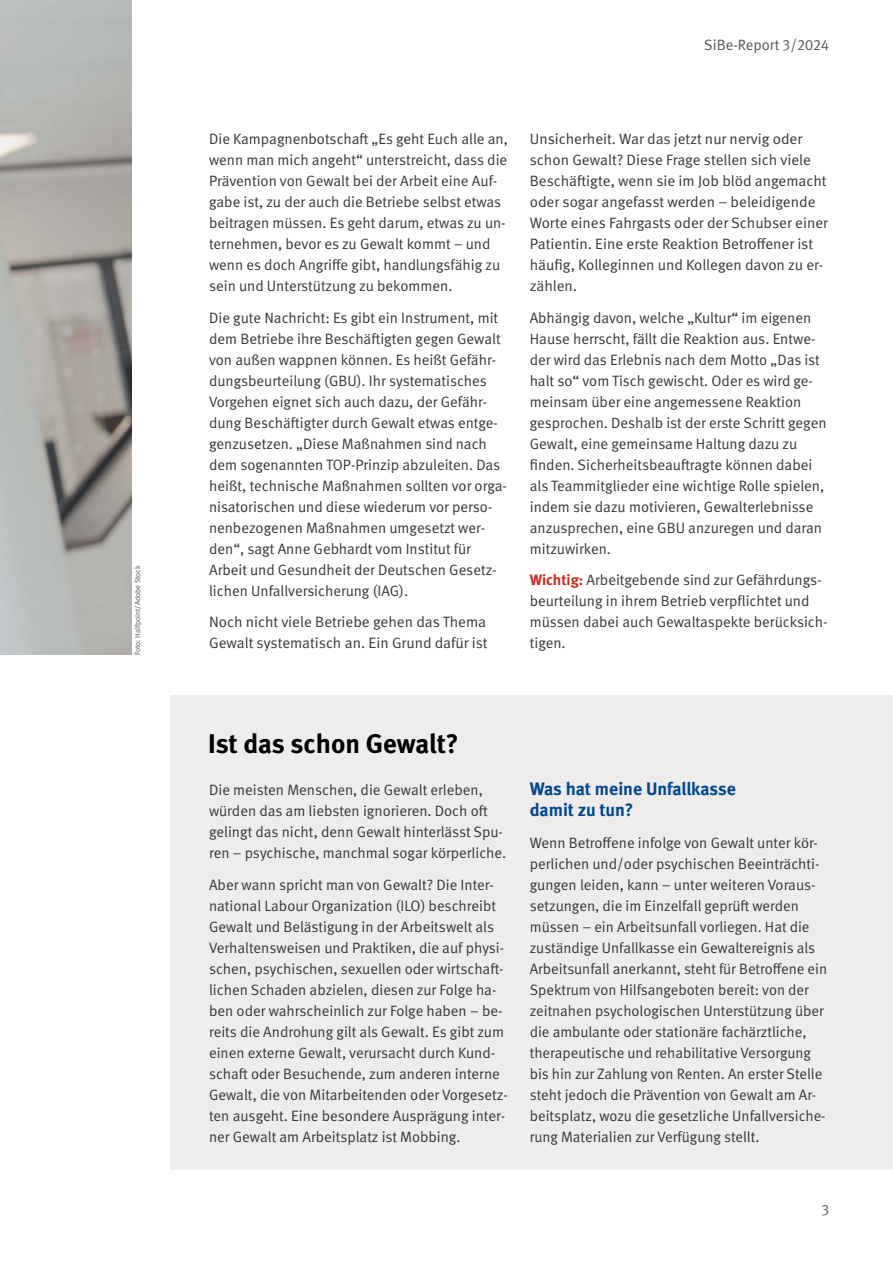
<style>
.page{position:relative;width:893px;height:1263px;background:#fff}
.page>*{position:absolute;margin:0;border:0;box-sizing:border-box;transform-origin:0 0}
.DGUV_Titel_kleiner_SIBE{font:700 27px "DGUV Meta";color:#000}
.DGUV_ZT_SIBE{font:700 18px/21px "DGUV Meta";letter-spacing:-.005em;color:#004893}
.DGUV_GS_SIBE{font:15px/21px "DGUV Meta";color:#383937}
.t1{font:15px "DGUV Meta";color:#555756}
.t2{font:7.5px "DGUV Meta";color:#555756}
.s1{font-weight:700;color:#c92d1d}
</style>
<div class="page">
<div style="left:170px;top:694px;width:723px;height:475px;background:#efedeb"></div>
<img style="left:0;top:0;width:132px;height:655px">
<p class="t2" style="left:133px;top:655px;width:91px;rotate:-90deg">Foto: Halfpoint/Adobe Stock</p>
<p class="t1" style="left:704px;top:36px;width:126px">SiBe-Report 3/2024</p>
<p class="DGUV_GS_SIBE" style="left:209px;top:129px;width:300px">Die Kampagnenbotschaft „Es geht Euch alle an, wenn man mich angeht“ unterstreicht, dass die Prävention von Gewalt bei der Arbeit eine Auf&shy;gabe ist, zu der auch die Betriebe selbst etwas beitragen müssen. Es geht darum, etwas zu un&shy;ternehmen, bevor es zu Gewalt kommt – und wenn es doch Angriffe gibt, handlungsfähig zu sein und Unterstützung zu bekommen.</p>
<p class="DGUV_GS_SIBE" style="left:209px;top:307px;width:299px">Die gute Nachricht: Es gibt ein Instrument, mit dem Betriebe ihre Beschäftigten gegen Gewalt von außen wappnen können. Es heißt Gefähr&shy;dungsbeurteilung (GBU). Ihr systematisches Vorgehen eignet sich auch dazu, der Gefähr&shy;dung Beschäftigter durch Gewalt etwas entge&shy;genzusetzen. „Diese Maßnahmen sind nach dem sogenannten TOP-Prinzip abzuleiten. Das heißt, technische Maßnahmen sollten vor orga&shy;nisatorischen und diese wiederum vor perso&shy;nenbezogenen Maßnahmen umgesetzt wer&shy;den“, sagt Anne Gebhardt vom Institut für Arbeit und Gesundheit der Deutschen Gesetz&shy;lichen Unfallversicherung (IAG).</p>
<p class="DGUV_GS_SIBE" style="left:209px;top:612px;width:280px">Noch nicht viele Betriebe gehen das Thema<br>Gewalt systematisch an. Ein Grund dafür ist</p>
<p class="DGUV_GS_SIBE" style="left:530px;top:129px;width:300px">Unsicherheit. War das jetzt nur nervig oder schon Gewalt? Diese Frage stellen sich viele Beschäftigte, wenn sie im Job blöd angemacht oder sogar angefasst werden – beleidigende Worte eines Fahrgasts oder der Schubser einer Patientin. Eine erste Reaktion Betroffener ist häufig, Kolleginnen und Kollegen davon zu er&shy;zählen.</p>
<p class="DGUV_GS_SIBE" style="left:530px;top:307px;width:298px">Abhängig davon, welche „Kultur“ im eigenen Hause herrscht, fällt die Reaktion aus. Entwe&shy;der wird das Erlebnis nach dem Motto „Das ist halt so“ vom Tisch gewischt. Oder es wird ge&shy;meinsam über eine angemessene Reaktion gesprochen. Deshalb ist der erste Schritt gegen Gewalt, eine gemeinsame Haltung dazu zu finden. Sicherheitsbeauftragte können dabei als Teammitglieder eine wichtige Rolle spielen, indem sie dazu motivieren, Gewalterlebnisse anzusprechen, eine GBU anzuregen und daran mitzuwirken.</p>
<p class="DGUV_GS_SIBE" style="left:530px;top:570px;width:299px"><span class="s1">Wichtig:</span> Arbeitgebende sind zur Gefährdungs&shy;beurteilung in ihrem Betrieb verpflichtet und müssen dabei auch Gewaltaspekte berücksich&shy;tigen.</p>
<p class="DGUV_Titel_kleiner_SIBE" style="left:208px;top:728px;width:252px">Ist das schon Gewalt?</p>
<p class="DGUV_GS_SIBE" style="left:209px;top:780px;width:299px">Die meisten Menschen, die Gewalt erleben, würden das am liebsten ignorieren. Doch oft gelingt das nicht, denn Gewalt hinterlässt Spu&shy;ren – psychische, manchmal sogar körperliche.</p>
<p class="DGUV_GS_SIBE" style="left:209px;top:874px;width:300px">Aber wann spricht man von Gewalt? Die Inter&shy;national Labour Organization (ILO) beschreibt Gewalt und Belästigung in der Arbeitswelt als Verhaltensweisen und Praktiken, die auf physi&shy;schen, psychischen, sexuellen oder wirtschaft&shy;lichen Schaden abzielen, diesen zur Folge ha&shy;ben oder wahrscheinlich zur Folge haben – be&shy;reits die Androhung gilt als Gewalt. Es gibt zum einen externe Gewalt, verursacht durch Kund&shy;schaft oder Besuchende, zum anderen interne Gewalt, die von Mitarbeitenden oder Vorgesetz&shy;ten ausgeht. Eine besondere Ausprägung inter&shy;ner Gewalt am Arbeitsplatz ist Mobbing.</p>
<p class="DGUV_ZT_SIBE" style="left:530px;top:779px;width:208px">Was hat meine Unfallkasse damit zu tun?</p>
<p class="DGUV_GS_SIBE" style="left:530px;top:832px;width:299px">Wenn Betroffene infolge von Gewalt unter kör&shy;perlichen und/oder psychischen Beeinträchti&shy;gungen leiden, kann – unter weiteren Voraus&shy;setzungen, die im Einzelfall geprüft werden müssen – ein Arbeitsunfall vorliegen. Hat die zuständige Unfallkasse ein Gewaltereignis als Arbeitsunfall anerkannt, steht für Betroffene ein Spektrum von Hilfsangeboten bereit: von der zeitnahen psychologischen Unterstützung über die ambulante oder stationäre fachärztliche, therapeutische und rehabilitative Versorgung bis hin zur Zahlung von Renten. An erster Stelle steht jedoch die Prävention von Gewalt am Ar&shy;beitsplatz, wozu die gesetzliche Unfallversiche&shy;rung Materialien zur Verfügung stellt.</p>
<p class="t1" style="left:821px;top:1201px;width:9px">3</p>
</div>
